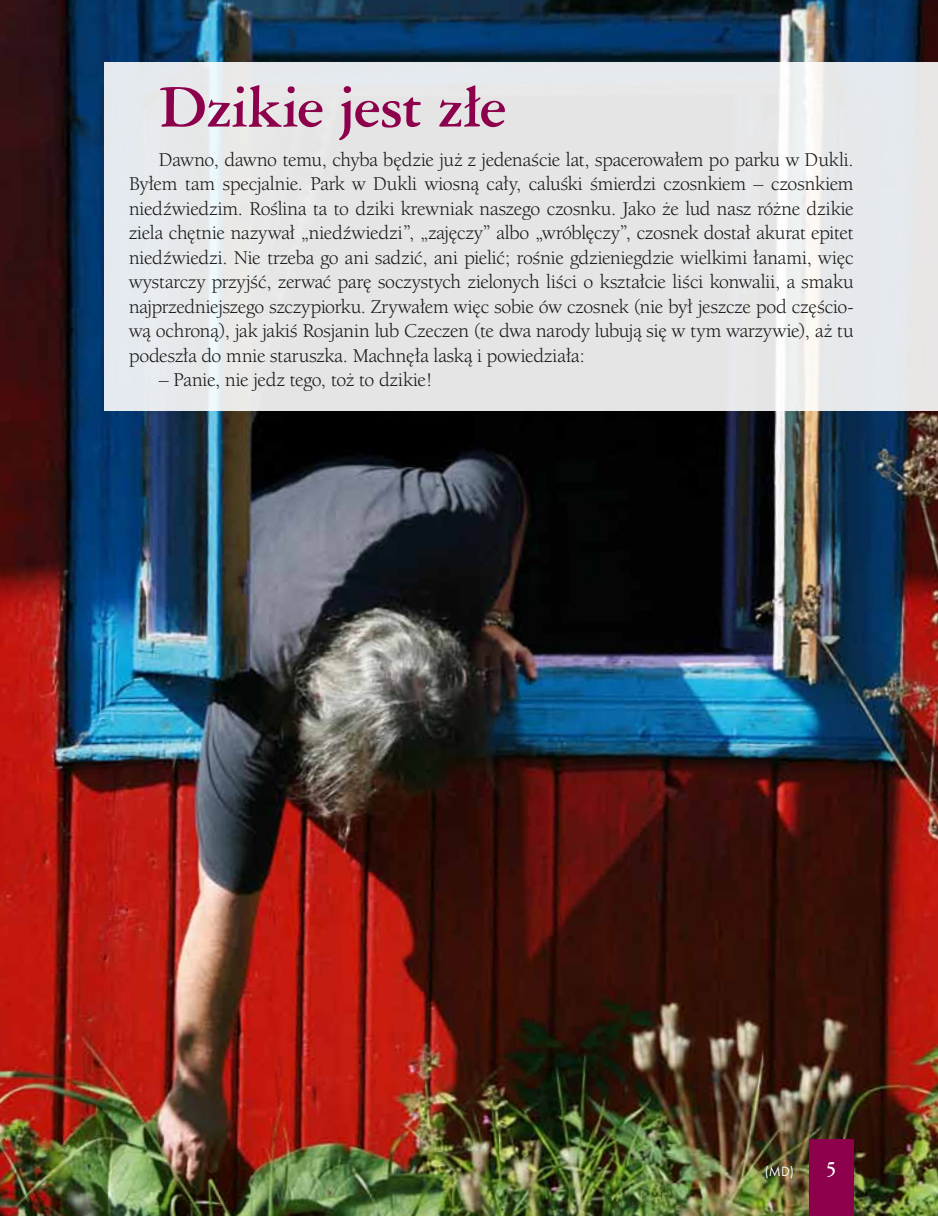
<style>
.page{position:relative;width:938px;height:1216px;background:#fff}
.page>*{position:absolute;margin:0;border:0;box-sizing:border-box;transform-origin:0 0}
.t1{font:700 63px "Ameri Garmnd EU";letter-spacing:-.025em;color:#8d004b}
.t2{font:20.12px/24.5px "Berk Oldsty Bk PL";color:#181716;text-align:justify}
.t3{font:14px "Futura TEE";color:#fff}
.s1{font-family:"Ameri Garmnd EU";font-weight:700;font-size:22.75px}
</style>
<div class="page">
<img style="left:0;top:0;width:938px;height:1215px">
<div style="left:104px;top:62px;width:834px;height:348px;background:#e5e5e6"></div>
<div style="left:809px;top:1138px;width:44px;height:77px;background:#8d004b"></div>
<h1 class="t1" style="left:159px;top:68px;width:350px">Dzikie jest złe</h1>
<p class="t2" style="left:129px;top:147px;width:726px;text-indent:30px">Dawno, dawno temu, chyba będzie już z jedenaście lat, spacerowałem po parku w Dukli.<br>Byłem tam specjalnie. Park w Dukli wiosną cały, caluśki śmierdzi czosnkiem – czosnkiem niedźwiedzim. Roślina ta to dziki krewniak naszego czosnku. Jako że lud nasz różne dzikie ziela chętnie nazywał „niedźwiedzi”, „zajęczy” albo „wróblęczy”, czosnek dostał akurat epitet niedźwiedzi. Nie trzeba go ani sadzić, ani pielić; rośnie gdzieniegdzie wielkimi łanami, więc wystarczy przyjść, zerwać parę soczystych zielonych liści o kształcie liści konwalii, a smaku najprzedniejszego szczypiorku. Zrywałem więc sobie ów czosnek (nie był jeszcze pod częścio&shy;wą ochroną), jak jakiś Rosjanin lub Czeczen (te dwa narody lubują się w tym warzywie), aż tu podeszła do mnie staruszka. Machnęła laską i powiedziała:</p>
<p class="t2" style="left:159px;top:367px;width:274px">– Panie, nie jedz tego, toż to dzikie!</p>
<p class="t3" style="left:764px;top:1162px;width:74px">(MD) <span class="s1">5</span></p>
</div>
